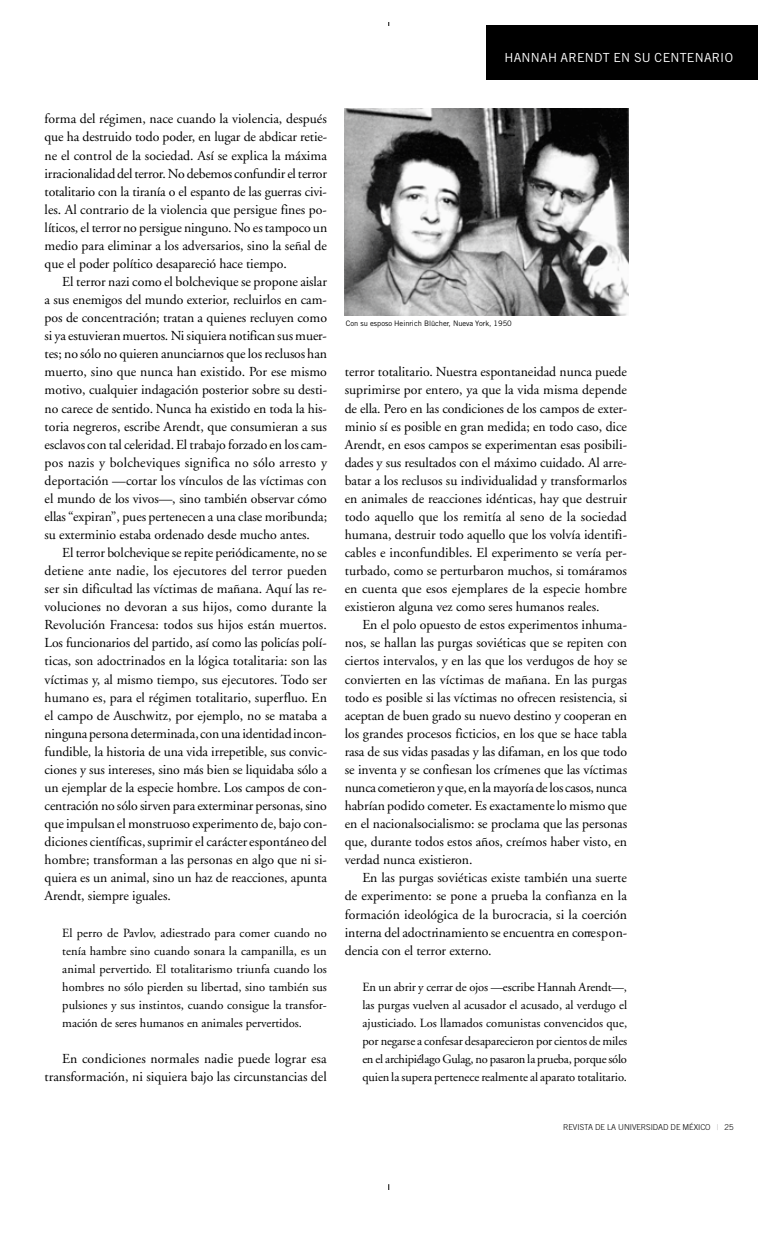
<style>
.page{position:relative;width:780px;height:1241px;background:#fff}
.page>*{position:absolute;margin:0;border:0;box-sizing:border-box;transform-origin:0 0}
.t1{font:13.75px/18.1px "Adobe Garamond";letter-spacing:-.005em;color:#000;text-align:justify}
.t2{font:12.5px/18px "Adobe Garamond";letter-spacing:-.005em;color:#000;text-align:justify}
.t3{font:12.5px "Trade Gothic";letter-spacing:.02em;color:#fff}
.t4{font:300 8.12px "Trade Gothic";letter-spacing:-.01em;color:#000}
.t5{font:7.5px "Trade Gothic";letter-spacing:-.005em;color:#000}
.s1{font-weight:400;color:#bfbfbf}
</style>
<div class="page">
<div style="left:486px;top:25px;width:271px;height:55px;background:#000"></div>
<img style="left:345px;top:109px;width:283px;height:206px">
<p class="t3" style="left:504px;top:53px;width:230px">HANNAH ARENDT EN SU CENTENARIO</p>
<p class="t1" style="left:45px;top:111px;width:284px">forma del régimen, nace cuando la violencia, después que ha destruido todo poder, en lugar de abdicar retie&shy;ne el control de la sociedad. Así se explica la máxima irracionalidad delterro r.No debemos confundir el terro r totalitario con la tiranía o el espanto de las guerras civi&shy;les. Al contrario de la violencia que persigue fines po&shy;líticos, el terror no persigue ninguno. No estampoco un medio para eliminar a los adversarios, sino la señal de que el poder político desapareció hace tiempo.</p>
<p class="t1" style="left:45px;top:274px;width:284px;text-indent:18px">El terror nazi como el bolchevique se propone aislar a sus enemigos del mundo exterior, recluirlos en cam&shy;pos de concentración; tratan a quienes recluyen como si ya estuvieranmuertos. Ni siquiera notifican susmuer&shy;tes; no sólo no quieren anunciarnos que los reclusos han muerto, sino que nunca han existido. Por ese mismo motivo, cualquier indagación posterior sobre su desti&shy;no carece de sentido. Nunca ha existido en toda la his&shy;toria negreros, escribe Arendt, que consumieran a sus e sc la vos con tal celeridad. El trabajo forzado en los cam&shy;pos nazis y bolcheviques significa no sólo arresto y d eportación —cortar los vínculos de las víctimas con el mundo de los vivos—, sino también observar cómo e lla s “e x p ira n”, pues pertenecen a una clase moribunda; su exterminio estaba ordenado desde mucho antes.</p>
<p class="t1" style="left:45px;top:545px;width:284px;text-indent:18px">El terror bolchevique se repite periódicamente, no se detiene ante nadie, los ejecutores del terror pueden ser sin dificultad las víctimas de mañana. Aquí las re&shy;voluciones no devoran a sus hijos, como durante la Revolución Francesa: todos sus hijos están muertos.<br>Los funcionarios del partido, así como las policías polí&shy;ticas, son adoctrinados en la lógica totalitaria: son las víctimas y, al mismo tiempo, sus ejecutores. Todo ser humano es, para el régimen totalitario, superfluo. En el campo de Auschwitz, por ejemplo, no se mataba a ninguna persona determinada,conuna identidadincon&shy;fundible, la historia de una vida irrepetible, sus convic&shy;ciones y sus intereses, sino más bien se liquidaba sólo a un ejemplar de la especie hombre. Los campos de con&shy;centración no sólo sirven para exterminar personas, sino que impulsan el monstruoso experimento de, bajo con&shy;diciones científicas, suprimir el carácter espontáneo del hombre; transforman a las personas en algo que ni si&shy;quiera es un animal, sino un haz de reacciones, apunta Arendt, siempre iguales.</p>
<p class="t2" style="left:62px;top:924px;width:266px">El perro de Pavlov, adiestrado para comer cuando no tenía hambre sino cuando sonara la campanilla, es un animal pervertido. El totalitarismo triunfa cuando los hombres no sólo pierden su libertad, sino también sus pulsiones y sus instintos, cuando consigue la transfor&shy;mación de seres humanos en animales pervertidos.</p>
<p class="t1" style="left:45px;top:1050px;width:284px;text-align:right">En condiciones normales nadie puede lograr esa transformación, ni siquiera bajo las circunstancias del</p>
<p class="t5" style="left:346px;top:320px;width:167px">Con su esposo Heinrich Blücher, Nueva York, 1950</p>
<p class="t1" style="left:345px;top:364px;width:284px">terror totalitario. Nuestra espontaneidad nunca puede suprimirse por entero, ya que la vida misma depende de ella. Pero en las condiciones de los campos de exter&shy;minio sí es posible en gran medida; en todo caso, dice Arendt, en esos campos se experimentan esas posibili&shy;dades y sus resultados con el máximo cuidado. Al arre&shy;batar a los reclusos su individualidad y transformarlos en animales de reacciones idénticas, hay que destruir todo aquello que los remitía al seno de la sociedad humana, destruir todo aquello que los volvía identifi&shy;cables e inconfundibles. El experimento se vería per&shy;turbado, como se perturbaron muchos, si tomáramos en cuenta que esos ejemplares de la especie hombre existieron alguna vez como seres humanos reales.</p>
<p class="t1" style="left:345px;top:617px;width:284px;text-indent:18px">En el polo opuesto de estos experimentos inhuma&shy;nos, se hallan las purgas soviéticas que se repiten con ciertos intervalos, y en las que los verdugos de hoy se convierten en las víctimas de mañana. En las purgas todo es posible si las víctimas no ofrecen resistencia, si aceptan de buen grado su nuevo destino y cooperan en los grandes procesos ficticios, en los que se hace tabla rasa de sus vidas pasadas y las difaman, en los que todo se inventa y se confiesan los crímenes que las víctimas nunca cometieronyque, enla mayoríade los casos,nunca habrían podido cometer. Es exactamente lo mismo que en el nacionalsocialismo: se proclama que las personas que, durante todos estos años, creímos haber visto, en verdad nunca existieron.</p>
<p class="t1" style="left:345px;top:870px;width:284px;text-indent:18px">En las purgas soviéticas existe también una suerte de experimento: se pone a prueba la confianza en la formación ideológica de la burocracia, si la coerción interna del adoctrinamiento se encuentra en corre s p o n&shy;dencia con el terror externo.</p>
<p class="t2" style="left:362px;top:978px;width:266px">En un abrir y cerrar de ojos —escribe Hannah Are n d t— , las purgas vuelven al acusador el acusado, al verdugo el ajusticiado. Los llamados comunistas convencidos que, por negarse a confesar desapare c ie ron por cientos demiles en el archipiélago Gulag, no pasaron la prueba, porque sólo quien la supera pertenece realmente al aparato totalitario.</p>
<p class="t4" style="left:563px;top:1123px;width:172px">REVISTA DE LA UNIVERSIDAD DE MÉXICO <span class="s1">|</span> 25</p>
</div>
